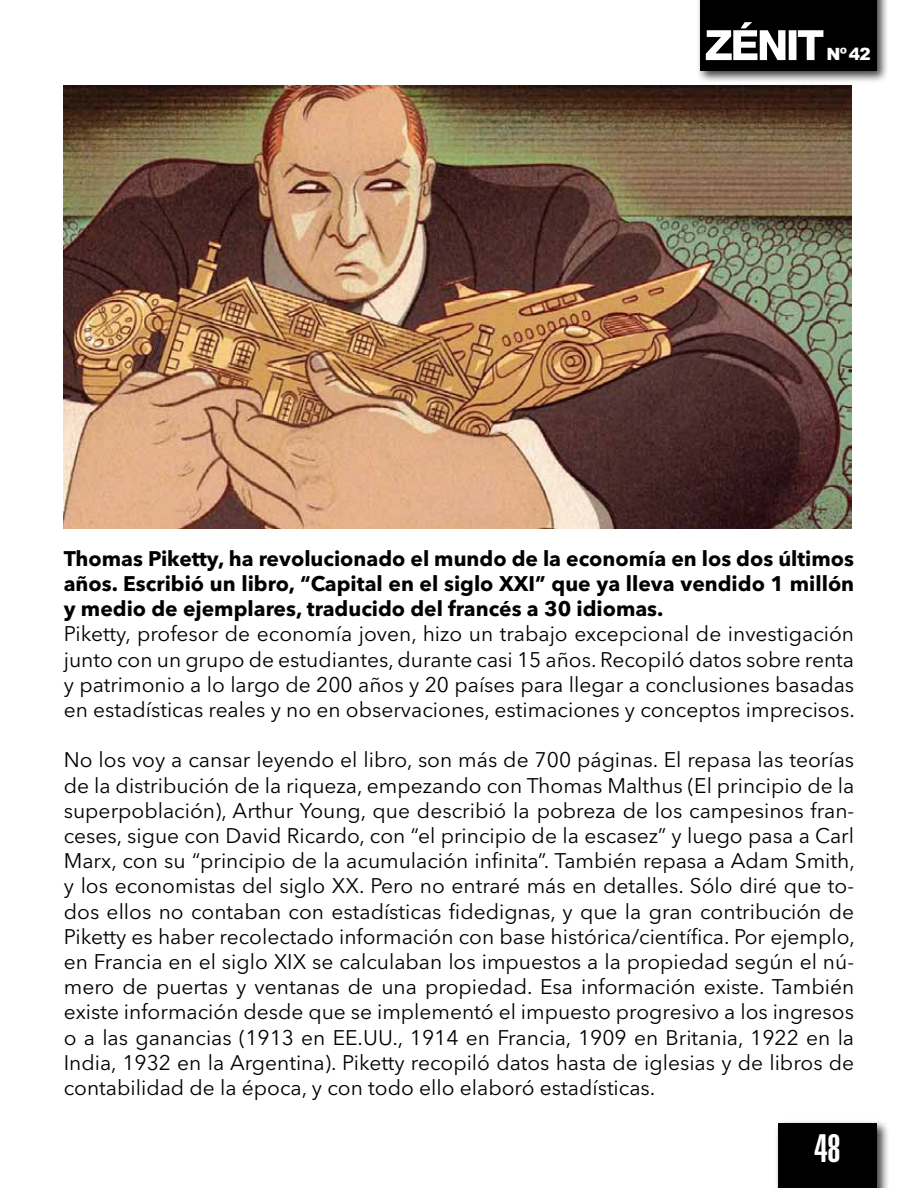
<style>
.page{position:relative;width:918px;height:1188px;background:#fff}
.page>*{position:absolute;margin:0;border:0;box-sizing:border-box;transform-origin:0 0}
.t1{font:900 extra-condensed 39px "Helvetica";color:#fff}
.t2{font:21px/25.2px "Avenir Next LT Pro";color:#000;text-align:justify}
.t3{font:700 21px/25.2px "Avenir Next LT Pro";color:#000;text-align:justify}
.t4{font:900 16.8px "Arial";color:#fff}
</style>
<div class="page">
<div style="left:696px;top:0;width:194px;height:84px;background:#000;opacity:.75"></div>
<div style="left:700px;top:0;width:177px;height:71px;background:#000"></div>
<svg style="left:706px;top:22px;width:117px;height:38px"></svg>
<div style="left:774px;top:1119px;width:115px;height:69px;background:#000;opacity:.75"></div>
<div style="left:778px;top:1123px;width:99px;height:65px;background:#000"></div>
<img style="left:64px;top:85px;width:787px;height:443px">
<p class="t4" style="left:826px;top:42px;width:46px">Nº42</p>
<p class="t3" style="left:64px;top:546px;width:792px">Thomas Piketty, ha revolucionado el mundo de la economía en los dos últimos años. Escribió un libro, “Capital en el siglo XXI” que ya lleva vendido 1 millón y medio de ejemplares, traducido del francés a 30 idiomas.</p>
<p class="t2" style="left:64px;top:621px;width:793px">Piketty, profesor de economía joven, hizo un trabajo excepcional de investigación junto con un grupo de estudiantes, durante casi 15 años. Recopiló datos sobre renta y patrimonio a lo largo de 200 años y 20 países para llegar a conclusiones basadas en estadísticas reales y no en observaciones, estimaciones y conceptos imprecisos.</p>
<p class="t2" style="left:64px;top:747px;width:793px">No los voy a cansar leyendo el libro, son más de 700 páginas. El repasa las teorías de la distribución de la riqueza, empezando con Thomas Malthus (El principio de la superpoblación), Arthur Young, que describió la pobreza de los campesinos fran&shy;ceses, sigue con David Ricardo, con “el principio de la escasez” y luego pasa a Carl Marx, con su “principio de la acumulación infinita”. También repasa a Adam Smith, y los economistas del siglo XX. Pero no entraré más en detalles. Sólo diré que to&shy;dos ellos no contaban con estadísticas fidedignas, y que la gran contribución de Piketty es haber recolectado información con base histórica/científica. Por ejemplo, en Francia en el siglo XIX se calculaban los impuestos a la propiedad según el nú&shy;mero de puertas y ventanas de una propiedad. Esa información existe. También existe información desde que se implementó el impuesto progresivo a los ingresos o a las ganancias (1913 en EE.UU., 1914 en Francia, 1909 en Britania, 1922 en la India, 1932 en la Argentina). Piketty recopiló datos hasta de iglesias y de libros de contabilidad de la época, y con todo ello elaboró estadísticas.</p>
<h1 class="t1" style="left:814px;top:1126px;width:27px">48</h1>
</div>
